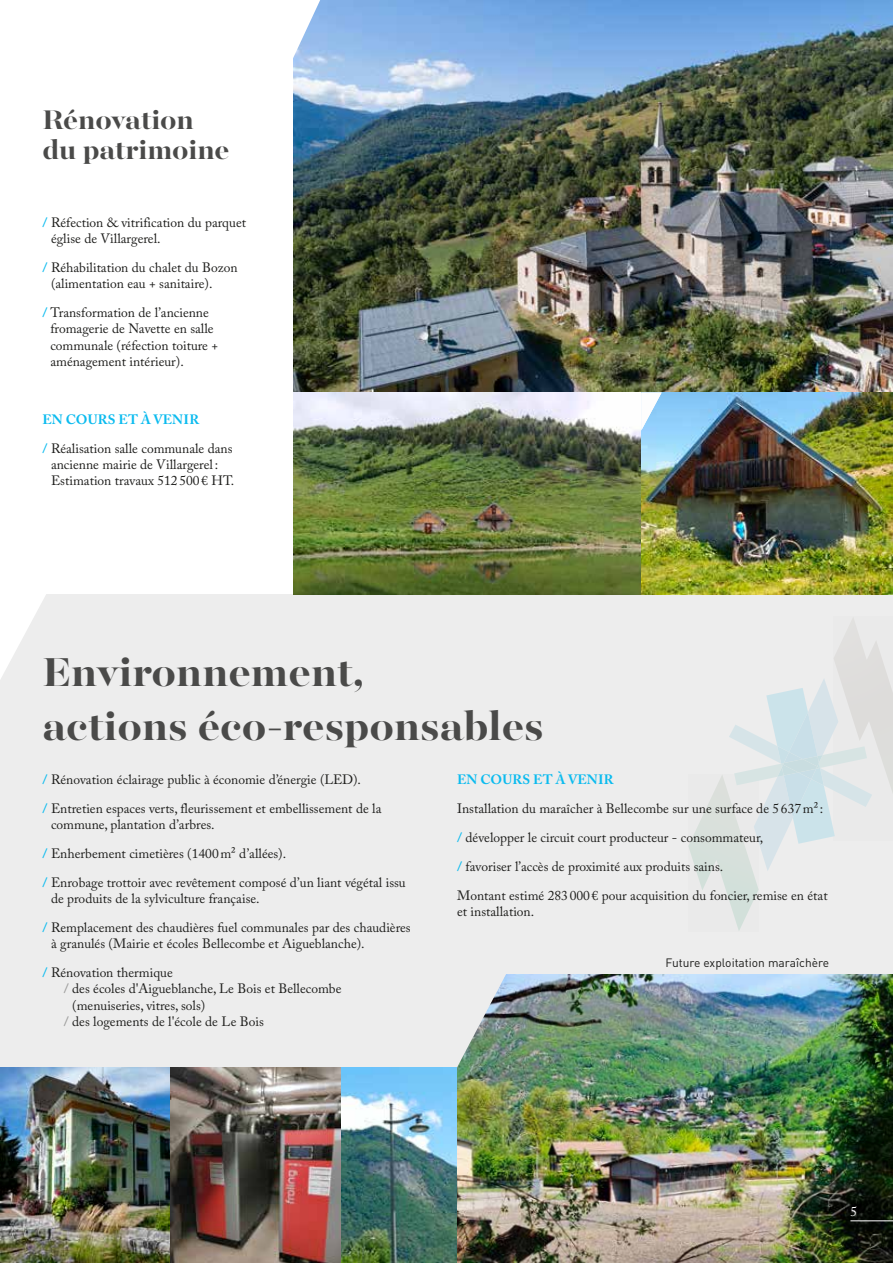
<style>
.page{position:relative;width:893px;height:1263px;background:#fff}
.page>*{position:absolute;margin:0;border:0;box-sizing:border-box;transform-origin:0 0}
.t1{font:700 45px/54px "Majesti Banner";color:#4a4a49}
.t2{font:700 30px/30px "Majesti Banner";letter-spacing:-.005em;color:#4a4a49}
.t3{font:13.5px/29px "Adobe Caslon Pro";color:#1d1d1b}
.t4{font:700 13.5px "Adobe Caslon Pro";letter-spacing:.015em;color:#0bbbef}
.t5{font:13.5px "Adobe Caslon Pro";color:#fff}
.t6{font:12px "DIN Pro";color:#1d1d1b}
.s1{font-weight:700;color:#0bbbef}
.s2{font-weight:700;color:#9d9d9c}
</style>
<div class="page">
<div style="left:0;top:595px;width:893px;height:668px;background:#ededed"></div>
<img style="left:293px;top:0;width:600px;height:392px">
<img style="left:293px;top:392px;width:348px;height:203px">
<img style="left:641px;top:392px;width:252px;height:203px">
<svg style="left:688px;top:618px;width:205px;height:313px"></svg>
<img style="left:0;top:1067px;width:457px;height:196px">
<img style="left:457px;top:974px;width:436px;height:289px">
<svg style="left:293px;top:0;width:27px;height:158px"></svg>
<svg style="left:0;top:594px;width:62px;height:85px"></svg>
<img style="left:641px;top:392px;width:21px;height:39px">
<img style="left:457px;top:974px;width:50px;height:93px">
<hr style="left:850px;top:1220px;width:43px;height:1px;background:#fff">
<h2 class="t2" style="left:43px;top:107px;width:189px">Rénovation du patrimoine</h2>
<p class="t3" style="left:51px;top:214px;width:197px;line-height:16.2px;text-indent:-8px"><span class="s1">/</span> Réfection &amp; vitrification du parquet église de Villargerel.</p>
<p class="t3" style="left:51px;top:259px;width:188px;line-height:16.2px;text-indent:-8px"><span class="s1">/</span> Réhabilitation du chalet du Bozon (alimentation eau + sanitaire).</p>
<p class="t3" style="left:50px;top:304px;width:169px;line-height:16.2px;text-indent:-8px"><span class="s1">/</span> Transformation de l’ancienne fromagerie de Navette en salle communale (réfection toiture + aménagement intérieur).</p>
<p class="t3" style="left:43px;top:404px;width:191px"><span class="s1">EN COURS ET À VENIR<br>/</span> Réalisation salle communale dans</p>
<p class="t3" style="left:51px;top:456px;width:185px;line-height:16.2px">ancienne mairie de Villargerel:<br>Estimation travaux 512 500 € HT.</p>
<h1 class="t1" style="left:43px;top:648px;width:503px">Environnement,<br>actions éco-responsables</h1>
<p class="t3" style="left:43px;top:765px;width:340px"><span class="s1">/</span> Rénovation éclairage public à économie d’énergie (LED).<br><span class="s1">/</span> Entretien espaces verts, fleurissement et embellissement de la</p>
<p class="t3" style="left:43px;top:810px;width:365px;text-indent:8px">commune, plantation d’arbres.<br><span class="s1">/</span> Enherbement cimetières (1400m² d’allées).<br><span class="s1">/</span> Enrobage trottoir avec revêtement composé d’un liant végétal issu</p>
<p class="t3" style="left:43px;top:884px;width:370px;text-indent:8px">de produits de la sylviculture française.<br><span class="s1">/</span> Remplacement des chaudières fuel communales par des chaudières</p>
<p class="t3" style="left:43px;top:929px;width:324px;text-indent:8px">à granulés (Mairie et écoles Bellecombe et Aigueblanche). <span class="s1">/</span> Rénovation thermique</p>
<p class="t3" style="left:64px;top:974px;width:279px"><span class="s2">/</span> des écoles d'Aigueblanche, Le Bois et Bellecombe</p>
<p class="t3" style="left:72px;top:990px;width:135px">(menuiseries, vitres, sols)</p>
<p class="t3" style="left:64px;top:1007px;width:202px"><span class="s2">/</span> des logements de l'école de Le Bois</p>
<p class="t4" style="left:457px;top:771px;width:158px">EN COURS ET À VENIR</p>
<p class="t3" style="left:457px;top:794px;width:372px">Installation du maraîcher à Bellecombe sur une surface de 5 637m²: <span class="s1">/</span> développer le circuit court producteur - consommateur,<br><span class="s1">/</span> favoriser l’accès de proximité aux produits sains.<br>Montant estimé 283000€ pour acquisition du foncier, remise en état</p>
<p class="t3" style="left:457px;top:897px;width:79px">et installation.</p>
<p class="t6" style="left:665px;top:953px;width:165px">Future exploitation maraîchère</p>
<p class="t5" style="left:850px;top:1204px;width:8px">5</p>
</div>
